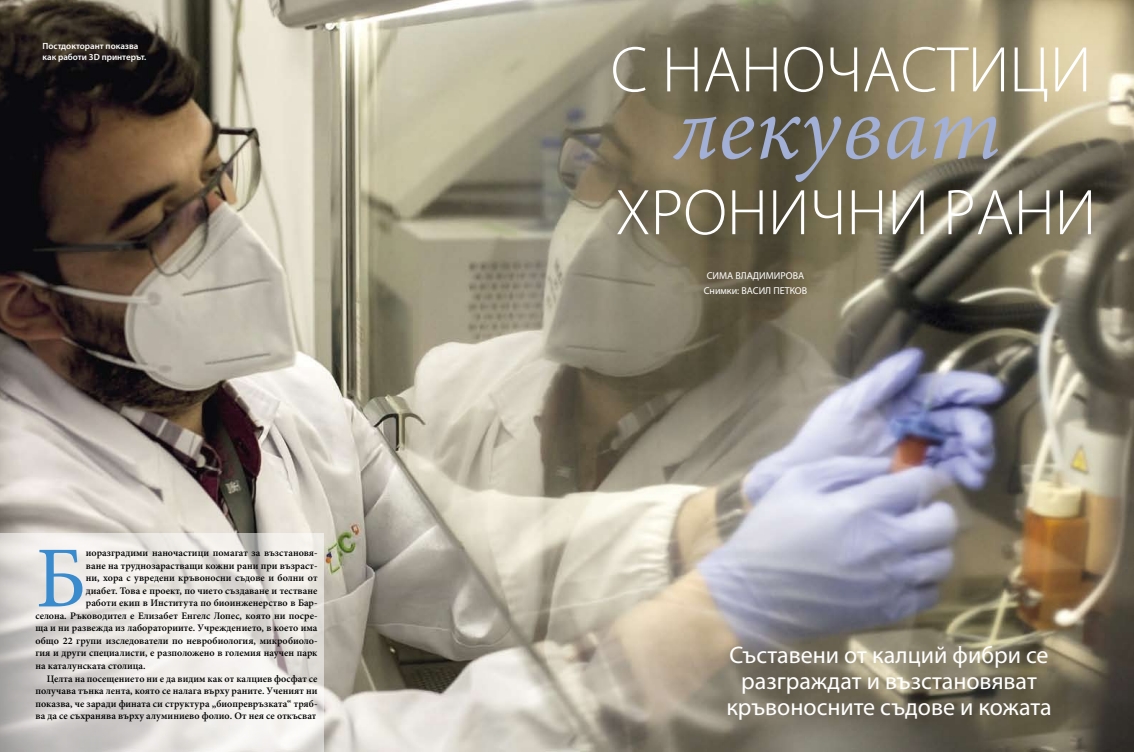
<style>
.page{position:relative;width:1134px;height:752px;background:#fff}
.page>*{position:absolute;margin:0;border:0;box-sizing:border-box;transform-origin:0 0}
.t1{font:italic 92.6px "Minion Pro";color:#a2b0d7}
.t2{font:86.9px "Minion Pro";color:#3a8bce}
.t3{font:300 65px/142.7px "Myriad Pro";color:#fff}
.t4{font:24px/26px "Myriad Pro";color:#fff;text-align:center}
.t5{font:600 10px "Minion Pro";color:#000}
.t6{font:10px "Myriad Pro";color:#fff}
.t7{font:600 9px/11px "Myriad Pro";color:#fff}
</style>
<div class="page">
<img style="left:0;top:0;width:1134px;height:751px">
<svg style="left:0;top:533px;width:324px;height:218px"></svg>
<p class="t7" style="left:43px;top:41px;width:105px">Постдокторант показва как работи 3D принтерът.</p>
<h2 class="t2" style="left:35px;top:520px;width:52px">Б</h2>
<p class="t5" style="left:86px;top:547px;width:233px">иоразградими наночастици помагат за възстановя-</p>
<p class="t5" style="left:86px;top:559px;width:233px">ване на труднозарастващи кожни рани при възраст-</p>
<p class="t5" style="left:86px;top:572px;width:233px">ни, хора с увредени кръвоносни съдове и болни от</p>
<p class="t5" style="left:86px;top:584px;width:233px">диабет. Това е проект, по чието създаване и тестване</p>
<p class="t5" style="left:86px;top:597px;width:233px">работи екип в Института по биоинженерство в Бар-</p>
<p class="t5" style="left:35px;top:609px;width:284px">селона. Ръководител е Елизабет Енгелс Лопес, която ни посре-</p>
<p class="t5" style="left:35px;top:622px;width:284px">ща и ни развежда из лабораториите. Учреждението, в което има</p>
<p class="t5" style="left:35px;top:634px;width:284px">общо 22 групи изследователи по невробиология, микробиоло-</p>
<p class="t5" style="left:35px;top:647px;width:284px">гия и други специалисти, е разположено в големия научен парк</p>
<p class="t5" style="left:35px;top:659px;width:112px">на каталунската столица.</p>
<p class="t5" style="left:47px;top:672px;width:272px">Целта на посещението ни е да видим как от калциев фосфат се</p>
<p class="t5" style="left:35px;top:684px;width:284px">получава тънка лента, която се налага върху раните. Ученият ни</p>
<p class="t5" style="left:35px;top:697px;width:284px">показва, че заради фината си структура „биопревръзката“ тряб-</p>
<p class="t5" style="left:35px;top:709px;width:282px">ва да се съхранява върху алуминиево фолио. От нея се откъсват</p>
<h3 class="t3" style="left:611px;top:-2px;width:487px">С наночастици хронични рани</h3>
<h1 class="t1" style="left:675px;top:73px;width:328px">лекуват</h1>
<p class="t6" style="left:707px;top:269px;width:99px">СИМА ВЛАДИМИРОВА</p>
<p class="t6" style="left:704px;top:284px;width:105px">Снимки: ВАСИЛ ПЕТКОВ</p>
<h3 class="t4" style="left:726px;top:641px;width:327px">Съставени от калций фибри се разграждат и възстановяват кръвоносните съдове и кожата</h3>
</div>
